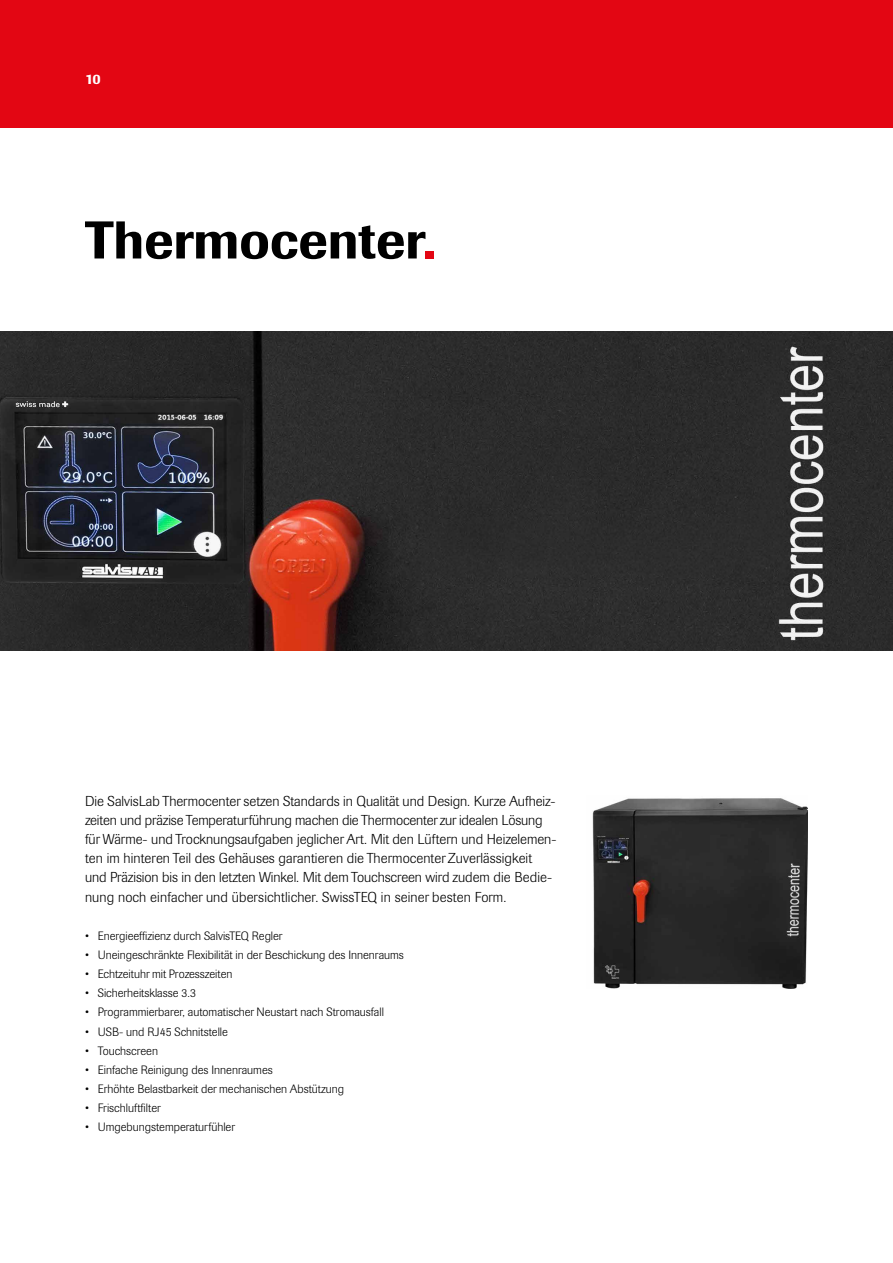
<style>
.page{position:relative;width:893px;height:1263px;background:#fff}
.page>*{position:absolute;margin:0;border:0;box-sizing:border-box;transform-origin:0 0}
.t1{font:500 52.5px "Imago BQ";color:#000}
.t2{font:300 14.25px/19.2px "Imago BQ";color:#000}
.t3{font:500 14.25px "Imago BQ";color:#fff}
.t4{font:300 12px "Imago BQ";color:#000}
.s1{color:#e30613}
</style>
<div class="page">
<div style="left:0;top:0;width:893px;height:128px;background:#e30613"></div>
<img style="left:592px;top:798px;width:216px;height:190px">
<img style="left:0;top:332px;width:893px;height:319px">
<p class="t3" style="left:85px;top:70px;width:17px">10</p>
<h1 class="t1" style="left:85px;top:208px;width:353px">Thermocenter<span class="s1">.</span></h1>
<p class="t2" style="left:85px;top:792px;width:473px">Die SalvisLab Thermocenter setzen Standards in Qualität und Design. Kurze Aufheiz&shy;zeiten und präzise Temperaturführung machen die Thermocenter zur idealen Lösung für Wärme- und Trocknungsaufgaben jeglicher Art. Mit den Lüftern und Heizelemen&shy;ten im hinteren Teil des Gehäuses garantieren die Thermocenter Zuverlässigkeit und Präzision bis in den letzten Winkel. Mit dem Touchscreen wird zudem die Bedie&shy;nung noch einfacher und übersichtlicher. SwissTEQ in seiner besten Form.</p>
<p class="t4" style="left:85px;top:929px;width:199px">• Energieeffizienz durch SalvisTEQ Regler</p>
<p class="t4" style="left:85px;top:948px;width:320px">• Uneingeschränkte Flexibilität in der Beschickung des Innenraums</p>
<p class="t4" style="left:85px;top:967px;width:149px">• Echtzeituhr mit Prozesszeiten</p>
<p class="t4" style="left:85px;top:986px;width:112px">• Sicherheitsklasse 3.3</p>
<p class="t4" style="left:85px;top:1005px;width:300px">• Programmierbarer, automatischer Neustart nach Stromausfall</p>
<p class="t4" style="left:85px;top:1025px;width:144px">• USB- und RJ45 Schnitstelle</p>
<p class="t4" style="left:85px;top:1044px;width:74px">• Touchscreen</p>
<p class="t4" style="left:85px;top:1063px;width:189px">• Einfache Reinigung des Innenraumes</p>
<p class="t4" style="left:85px;top:1082px;width:261px">• Erhöhte Belastbarkeit der mechanischen Abstützung</p>
<p class="t4" style="left:85px;top:1101px;width:77px">• Frischluftfilter</p>
<p class="t4" style="left:85px;top:1120px;width:152px">• Umgebungstemperaturfühler</p>
</div>
